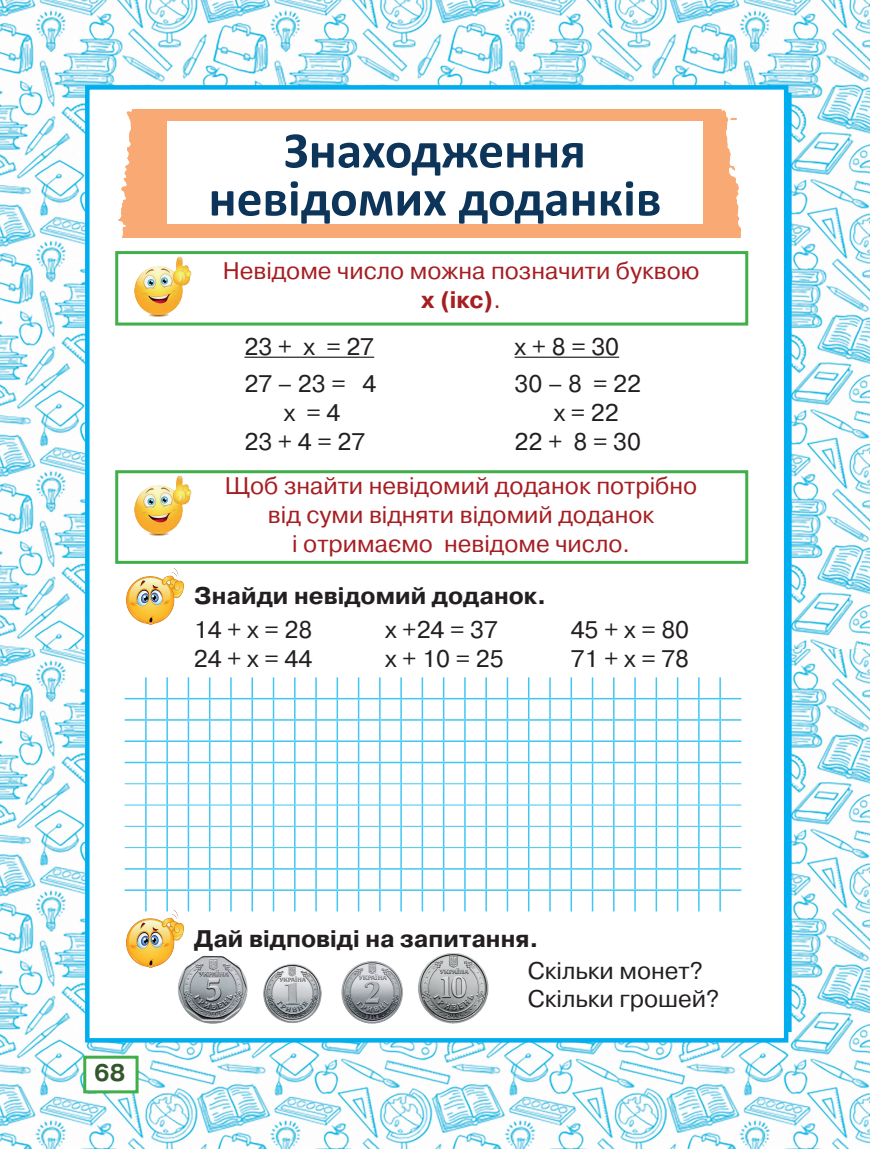
<style>
.page{position:relative;width:872px;height:1149px;background:#fff}
.page>*{position:absolute;margin:0;border:0;box-sizing:border-box;transform-origin:0 0}
.t1{font:700 51.45px/48px "Calibri";color:#0d355a;text-align:center}
.t2{font:24px/28.8px "Pragmatica C";color:#a61e22;text-align:center}
.t3{font:24px/28.8px "Pragmatica C";color:#231f20}
.t4{font:700 24px "Pragmatica C";color:#231f20}
.t5{font:700 24px "Pragmatica C";color:#33572d}
.s1{font-weight:700}
</style>
<div class="page">
<img style="left:0;top:0;width:870px;height:1148px">
<div style="left:83px;top:1055px;width:56px;height:37px;background:#fff;border:3px solid #40ae49"></div>
<div style="left:85px;top:85px;width:703px;height:957px;background:#fff;border:4px solid #00aeef"></div>
<img style="left:118px;top:109px;width:623px;height:128px">
<div style="left:167px;top:121px;width:536px;height:102px;background:#fff"></div>
<div style="left:115px;top:251px;width:633px;height:74px;border:3px solid #40ae49"></div>
<div style="left:115px;top:470px;width:633px;height:93px;border:3px solid #40ae49"></div>
<img style="left:131px;top:254px;width:63px;height:63px">
<img style="left:131px;top:473px;width:63px;height:63px">
<hr style="left:244px;top:356px;width:130px;height:2px;background:#231f20">
<hr style="left:514px;top:356px;width:105px;height:2px;background:#231f20">
<img style="left:126px;top:568px;width:58px;height:56px">
<img style="left:126px;top:911px;width:58px;height:56px">
<svg style="left:125px;top:677px;width:616px;height:234px"></svg>
<img style="left:178px;top:954px;width:70px;height:70px">
<img style="left:418px;top:953px;width:71px;height:71px">
<img style="left:263px;top:961px;width:140px;height:63px">
<h1 class="t1" style="left:208px;top:126px;width:454px">Знаходження невідомих доданків</h1>
<p class="t2" style="left:223px;top:256px;width:478px">Невідоме число можна позначити буквою <span class="s1">х (ікс)</span>.</p>
<p class="t3" style="left:244px;top:332px;width:131px">23 + х = 27</p>
<p class="t3" style="left:514px;top:332px;width:106px">х + 8 = 30</p>
<p class="t3" style="left:244px;top:369px;width:133px">27 – 23 = 4</p>
<p class="t3" style="left:514px;top:369px;width:128px">30 – 8 = 22</p>
<p class="t3" style="left:284px;top:398px;width:58px">х = 4</p>
<p class="t3" style="left:554px;top:398px;width:67px">х = 22</p>
<p class="t3" style="left:244px;top:427px;width:122px">23 + 4 = 27</p>
<p class="t3" style="left:514px;top:427px;width:128px">22 + 8 = 30</p>
<p class="t2" style="left:225px;top:471px;width:474px">Щоб знайти невідомий доданок потрібно від суми відняти відомий доданок<br>і отримаємо невідоме число.</p>
<p class="t4" style="left:194px;top:582px;width:353px">Знайди невідомий доданок.</p>
<p class="t3" style="left:194px;top:615px;width:120px">14 + х = 28</p>
<p class="t3" style="left:385px;top:615px;width:114px">х +24 = 37</p>
<p class="t3" style="left:571px;top:615px;width:120px">45 + х = 80</p>
<p class="t3" style="left:194px;top:644px;width:120px">24 + х = 44</p>
<p class="t3" style="left:385px;top:644px;width:120px">х + 10 = 25</p>
<p class="t3" style="left:571px;top:644px;width:120px">71 + х = 78</p>
<p class="t5" style="left:94px;top:1059px;width:33px">68</p>
<p class="t4" style="left:194px;top:925px;width:346px">Дай відповіді на запитання.</p>
<p class="t3" style="left:528px;top:955px;width:193px">Скільки монет?<br>Скільки грошей?</p>
</div>
